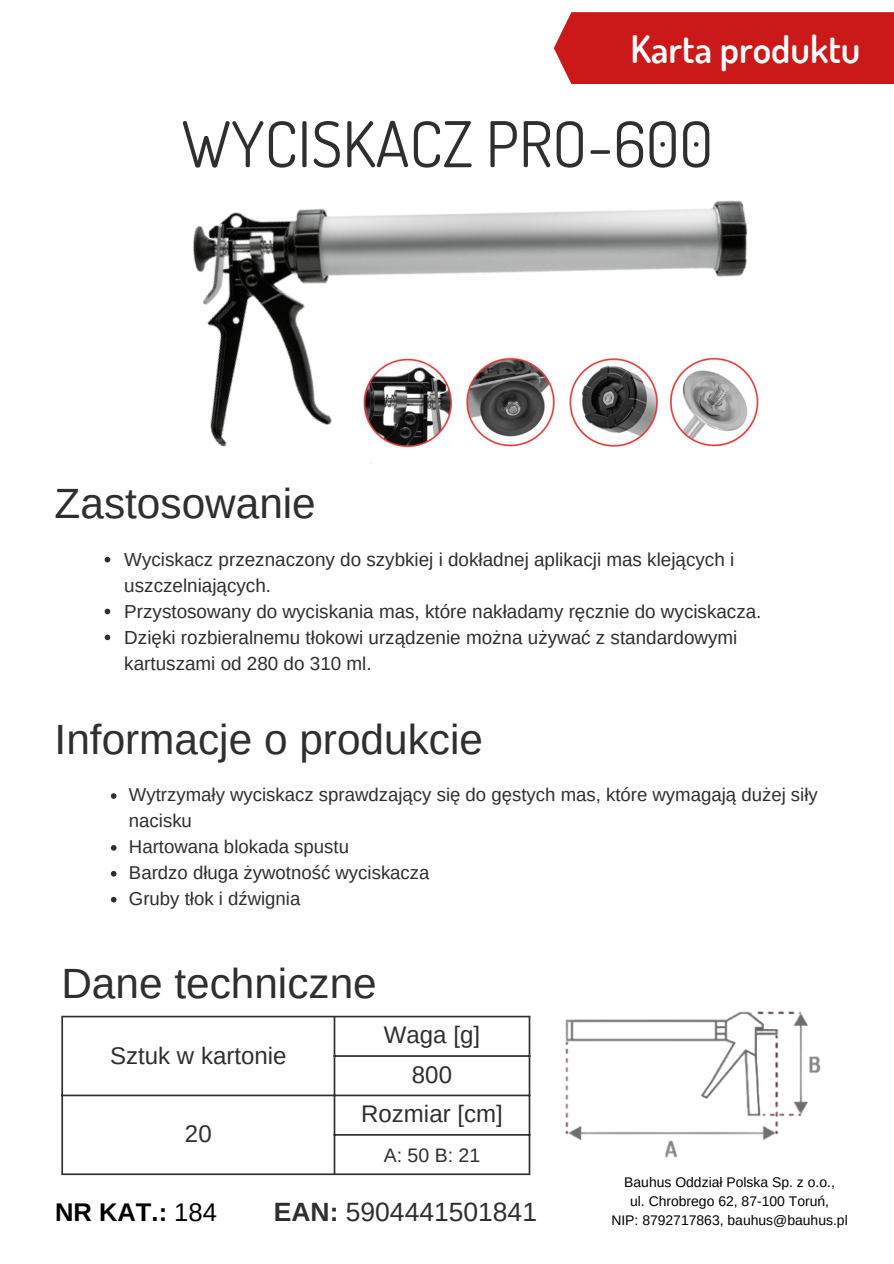
<style>
.page{position:relative;width:894px;height:1264px;background:#fff}
.page>*{position:absolute;margin:0;border:0;box-sizing:border-box;transform-origin:0 0}
.t1{font:63px "Dosis";color:#302e2e}
.t2{font:42.3px "Arimo";color:#302e2e}
.t3{font:600 37.95px "Dosis";color:#fff}
.t4{font:26.4px "Arimo";color:#302e2e}
.t5{font:700 25.5px "Arimo";color:#000}
.t6{font:24px/39.5px "Arimo";color:#302e2e;text-align:center}
.t7{font:19.5px "Arimo";color:#302e2e}
.t8{font:18.9px/26px "Arimo";color:#302e2e}
.t9{font:18.6px/26px "Arimo";color:#302e2e}
.t10{font:13.95px/19.2px "Arimo";color:#000;text-align:center}
.s1{font-weight:400}
.s2{font-weight:700}
</style>
<div class="page">
<hr style="left:61px;top:1017px;width:2px;height:156px;background:#302e2e">
<hr style="left:333px;top:1017px;width:2px;height:156px;background:#302e2e">
<hr style="left:528px;top:1017px;width:2px;height:156px;background:#302e2e">
<hr style="left:61px;top:1015px;width:469px;height:2px;background:#302e2e">
<hr style="left:333px;top:1055px;width:197px;height:1px;background:#302e2e">
<hr style="left:61px;top:1094px;width:469px;height:2px;background:#302e2e">
<hr style="left:333px;top:1133px;width:197px;height:2px;background:#302e2e">
<hr style="left:61px;top:1173px;width:469px;height:2px;background:#302e2e">
<svg style="left:111px;top:793px;width:5px;height:5px"></svg>
<svg style="left:111px;top:845px;width:5px;height:5px"></svg>
<svg style="left:111px;top:871px;width:5px;height:5px"></svg>
<svg style="left:111px;top:896px;width:5px;height:6px"></svg>
<div style="left:783px;top:12px;width:110px;height:72px;background:#cb1818"></div>
<svg style="left:105px;top:557px;width:5px;height:5px"></svg>
<svg style="left:105px;top:608px;width:5px;height:6px"></svg>
<svg style="left:105px;top:634px;width:5px;height:6px"></svg>
<img style="left:193px;top:12px;width:590px;height:452px">
<img style="left:364px;top:353px;width:397px;height:101px">
<img style="left:530px;top:1011px;width:291px;height:155px">
<h3 class="t3" style="left:630px;top:24px;width:231px">Karta produktu</h3>
<h1 class="t1" style="left:181px;top:102px;width:533px">WYCISKACZ PRO-600</h1>
<h2 class="t2" style="left:55px;top:479px;width:263px">Zastosowanie</h2>
<p class="t8" style="left:124px;top:546px;width:638px">Wyciskacz przeznaczony do szybkiej i dokładnej aplikacji mas klejących i uszczelniających.<br>Przystosowany do wyciskania mas, które nakładamy ręcznie do wyciskacza.<br>Dzięki rozbieralnemu tłokowi urządzenie można używać z standardowymi kartuszami od 280 do 310 ml.</p>
<h2 class="t2" style="left:55px;top:715px;width:430px">Informacje o produkcie</h2>
<p class="t9" style="left:129px;top:781px;width:690px">Wytrzymały wyciskacz sprawdzający się do gęstych mas, które wymagają dużej siły nacisku<br>Hartowana blokada spustu<br>Bardzo długa żywotność wyciskacza<br>Gruby tłok i dźwignia</p>
<h2 class="t2" style="left:61px;top:959px;width:317px">Dane techniczne</h2>
<p class="t6" style="left:110px;top:1035px;width:178px">Sztuk w kartonie</p>
<p class="t6" style="left:384px;top:1015px;width:98px">Waga [g]<br>800</p>
<p class="t6" style="left:185px;top:1114px;width:28px">20</p>
<p class="t6" style="left:361px;top:1094px;width:143px">Rozmiar [cm]</p>
<p class="t7" style="left:383px;top:1143px;width:98px">A: 50 B: 21</p>
<h3 class="t5" style="left:55px;top:1198px;width:163px">NR KAT.: <span class="s1">184</span></h3>
<h3 class="t4" style="left:274px;top:1197px;width:264px"><span class="s2">EAN:</span> 5904441501841</h3>
<p class="t10" style="left:611px;top:1172px;width:238px">Bauhus Oddział Polska Sp. z o.o.,<br>ul. Chrobrego 62, 87-100 Toruń,<br>NIP: 8792717863, bauhus@bauhus.pl</p>
</div>
